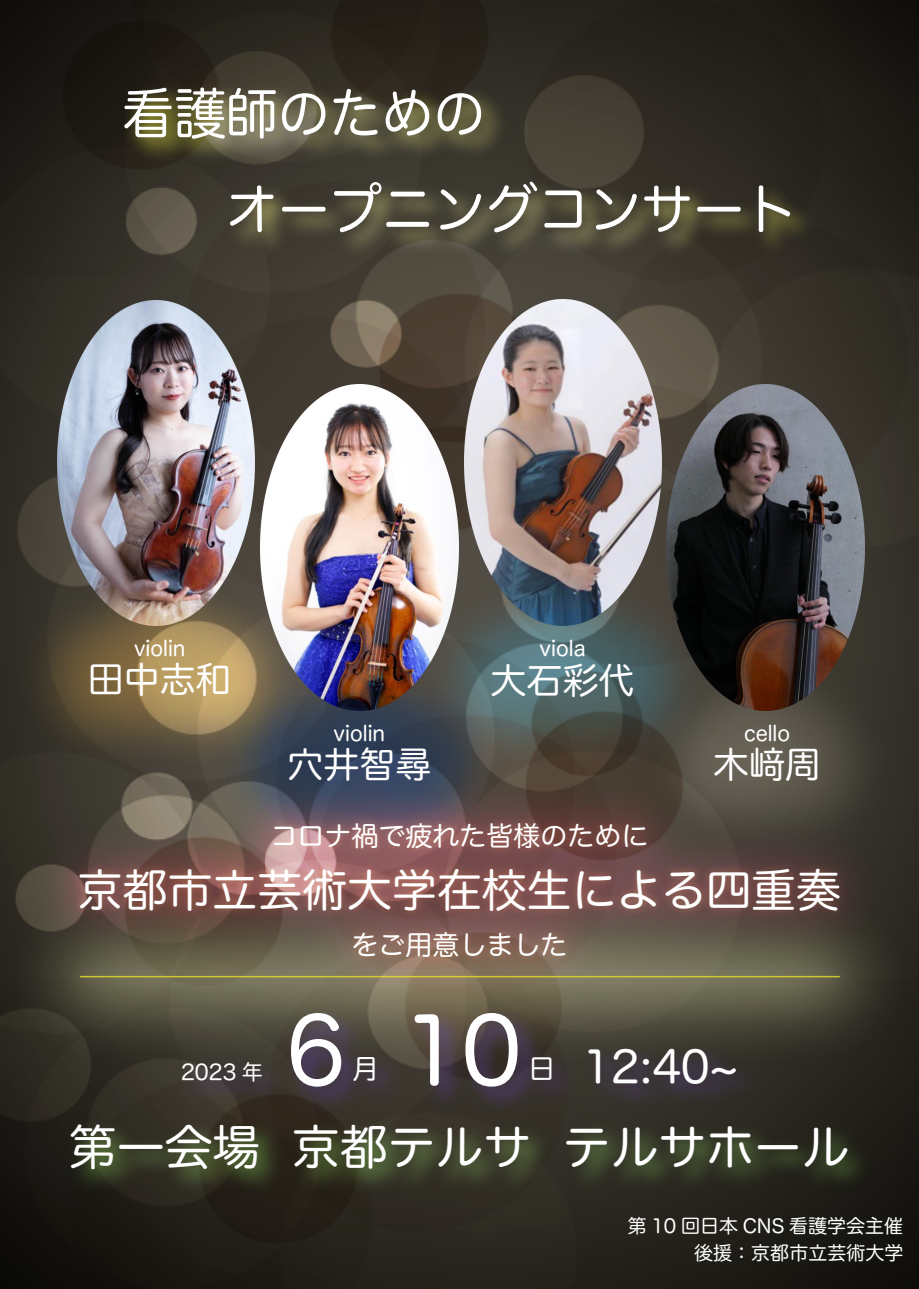
<style>
.page{position:relative;width:919px;height:1289px;background:#fff}
.page>*{position:absolute;margin:0;border:0;box-sizing:border-box;transform-origin:0 0}
.t1{font:91.05px "Hira Maru Pro N W4";color:#fff}
.t2{font:54.6px/95.6px "Hira Maru Pro N W4";color:#fff;scale:.95 1}
.t3{font:47.7px "Hira Maru Pro N W4";color:#fff}
.t4{font:44.85px "Hira Maru Pro N W4";color:#fff}
.t5{font:43.5px "Hira Maru Pro N W4";color:#fff}
.t6{font:36px "Hira Maru Pro N W4";color:#fff}
.t7{font:27.3px "Hira Maru Pro N W4";color:#fff}
.t8{font:27px "Hira Maru Pro N W4";color:#fff}
.t9{font:21.3px "Hira Maru Pro N W4";color:#fff}
.t10{font:21px "Hira Maru Pro N W4";color:#fff}
.t11{font:19.05px "Hira Maru Pro N W4";color:#fff}
.s1{font-size:27.3px}
</style>
<div class="page">
<img style="left:0;top:0;width:918px;height:1288px">
<img style="left:58px;top:300px;width:196px;height:251px">
<img style="left:261px;top:385px;width:197px;height:250px">
<img style="left:464px;top:300px;width:197px;height:252px">
<img style="left:666px;top:385px;width:198px;height:251px">
<img style="left:110px;top:74px;width:719px;height:209px">
<img style="left:0;top:551px;width:320px;height:235px">
<img style="left:37px;top:586px;width:246px;height:171px">
<img style="left:201px;top:635px;width:204px;height:127px">
<img style="left:236px;top:671px;width:169px;height:91px">
<img style="left:405px;top:552px;width:316px;height:210px">
<img style="left:439px;top:586px;width:247px;height:176px">
<img style="left:628px;top:636px;width:281px;height:231px">
<img style="left:662px;top:671px;width:210px;height:91px">
<img style="left:19px;top:762px;width:881px;height:105px">
<img style="left:65px;top:809px;width:789px;height:58px">
<img style="left:169px;top:1086px;width:602px;height:24px">
<img style="left:57px;top:1110px;width:825px;height:105px">
<img style="left:0;top:867px;width:918px;height:219px">
<img style="left:56px;top:952px;width:806px;height:48px">
<hr style="left:80px;top:975px;width:759px;height:2px;background:#f4ed2f">
<h2 class="t2" style="left:122px;top:62px;width:711px">看護師のための<br>　　オープニングコンサート</h2>
<p class="t10" style="left:134px;top:629px;width:53px">violin</p>
<h3 class="t6" style="left:88px;top:648px;width:145px">田中志和</h3>
<p class="t10" style="left:333px;top:714px;width:53px">violin</p>
<h3 class="t6" style="left:287px;top:733px;width:145px">穴井智尋</h3>
<p class="t10" style="left:539px;top:630px;width:48px">viola</p>
<h3 class="t6" style="left:490px;top:648px;width:145px">大石彩代</h3>
<p class="t10" style="left:744px;top:715px;width:48px">cello</p>
<h3 class="t6" style="left:713px;top:733px;width:110px">木﨑周</h3>
<h3 class="t8" style="left:270px;top:812px;width:379px">コロナ禍で疲れた皆様のために</h3>
<h3 class="t4" style="left:78px;top:850px;width:764px">京都市立芸術大学在校生による四重奏</h3>
<h3 class="t8" style="left:351px;top:921px;width:217px">をご用意しました</h3>
<h1 class="t1" style="left:286px;top:971px;width:61px">6</h1>
<h1 class="t1" style="left:402px;top:971px;width:120px">10</h1>
<h3 class="t5" style="left:528px;top:1028px;width:211px"><span class="s1">日　</span>12:40~</h3>
<h3 class="t3" style="left:69px;top:1105px;width:781px">第一会場 京都テルサ テルサホール</h3>
<h3 class="t7" style="left:352px;top:1044px;width:29px">月</h3>
<p class="t9" style="left:181px;top:1053px;width:84px">2023 年</p>
<p class="t11" style="left:627px;top:1208px;width:277px">第 10 回日本 CNS 看護学会主催</p>
<p class="t11" style="left:694px;top:1235px;width:210px">後援：京都市立芸術大学</p>
</div>
